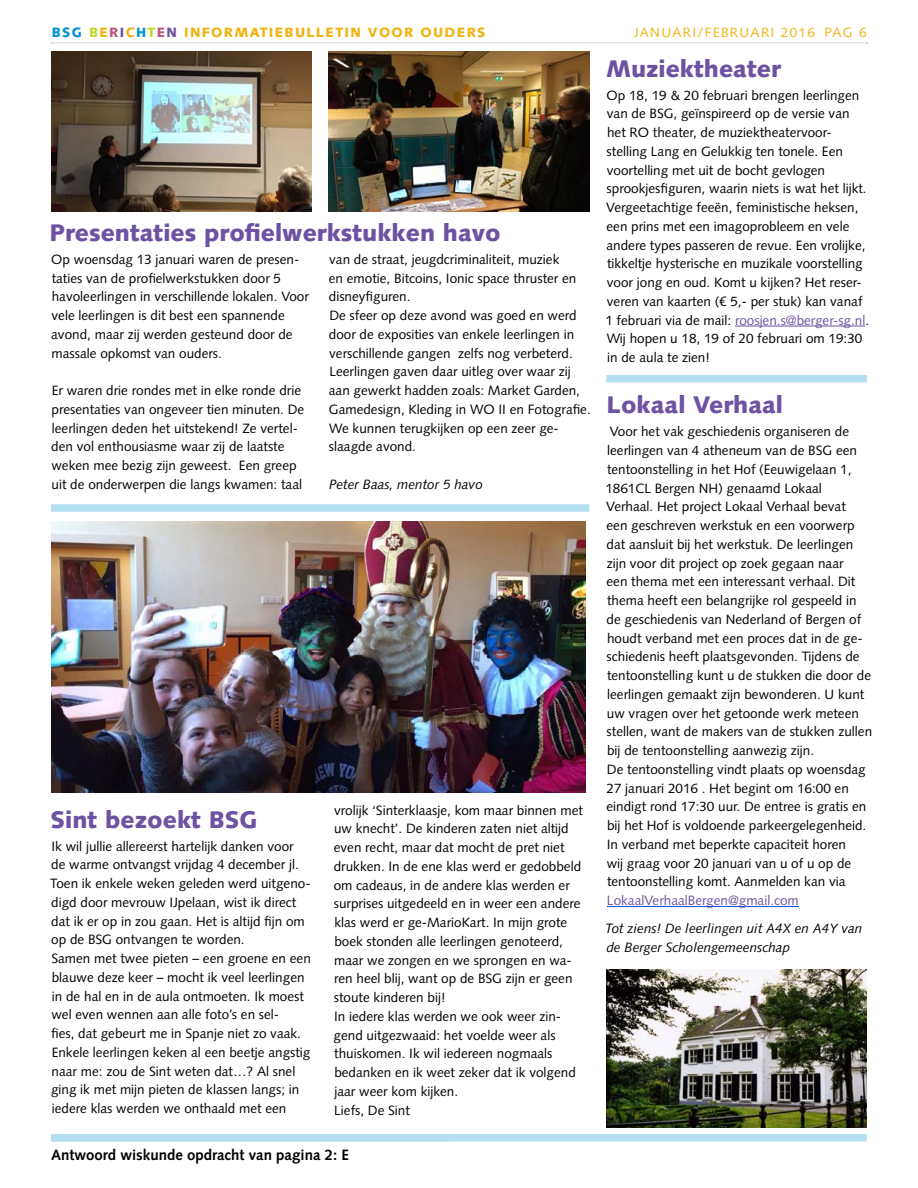
<style>
.page{position:relative;width:918px;height:1188px;background:#fff}
.page>*{position:absolute;margin:0;border:0;box-sizing:border-box;transform-origin:0 0}
.t1{font:900 24px "Syntax LT Std";color:#6d52a2}
.t2{font:700 15px "Syntax LT Std";color:#000}
.t3{font:13.5px/18.8px "Syntax LT Std";color:#000}
.t4{font:italic 13.5px/18.8px "Syntax LT Std";color:#000}
.t5{font:900 13.5px "Syntax LT Std";letter-spacing:.1em;color:#f0b310}
.t6{font:13.5px "Syntax LT Std";color:#6d52a2}
.t7{font:13.5px "Syntax LT Std";letter-spacing:.1em;color:#f0b310}
.s1{color:#0093d0}
.s2{color:#c1d72e}
.s3{color:#ba567b}
.s4{color:#6d52a2}
</style>
<div class="page">
<svg style="left:51px;top:43px;width:817px;height:1px"></svg>
<div style="left:51px;top:1134px;width:816px;height:7px;background:#b3dff1"></div>
<div style="left:51px;top:504px;width:538px;height:8px;background:#b3dff1"></div>
<div style="left:606px;top:375px;width:261px;height:8px;background:#b3dff1"></div>
<img style="left:51px;top:521px;width:535px;height:272px">
<img style="left:51px;top:51px;width:261px;height:160px">
<img style="left:329px;top:51px;width:260px;height:160px">
<hr style="left:735px;top:326px;width:130px;height:1px;background:#6d52a2">
<img style="left:606px;top:969px;width:261px;height:158px">
<hr style="left:607px;top:906px;width:192px;height:1px;background:#084de6">
<p class="t5" style="left:52px;top:24px;width:435px"><span class="s1">BSG</span> <span class="s2">B</span>E<span class="s3">R</span><span class="s4">I</span>C<span class="s1">H</span><span class="s2">T</span><span class="s3">E</span><span class="s4">N</span> INFORMATIEBULLETIN VOOR OUDERS</p>
<p class="t7" style="left:634px;top:24px;width:234px">januari/februari 2016 pag 6</p>
<h1 class="t1" style="left:50px;top:218px;width:453px">Presentaties profielwerkstukken havo</h1>
<p class="t3" style="left:329px;top:250px;width:263px">van de straat, jeugdcriminaliteit, muziek<br>en emotie, Bitcoins, Ionic space thruster en disneyfiguren.<br>De sfeer op deze avond was goed en werd door de exposities van enkele leerlingen in verschillende gangen zelfs nog verbeterd.<br>Leerlingen gaven daar uitleg over waar zij aan gewerkt hadden zoals: Market Garden, Gamedesign, Kleding in WO II en Fotografie.<br>We kunnen terugkijken op een zeer ge&shy;slaagde avond.</p>
<p class="t4" style="left:329px;top:475px;width:155px">Peter Baas, mentor 5 havo</p>
<p class="t3" style="left:51px;top:250px;width:259px">Op woensdag 13 januari waren de presen&shy;taties van de profielwerkstukken door 5 havoleerlingen in verschillende lokalen. Voor vele leerlingen is dit best een spannende avond, maar zij werden gesteund door de massale opkomst van ouders.</p>
<p class="t3" style="left:51px;top:381px;width:255px">Er waren drie rondes met in elke ronde drie presentaties van ongeveer tien minuten. De leerlingen deden het uitstekend! Ze vertel&shy;den vol enthousiasme waar zij de laatste weken mee bezig zijn geweest. Een greep uit de onderwerpen die langs kwamen: taal</p>
<h1 class="t1" style="left:51px;top:805px;width:209px">Sint bezoekt BSG</h1>
<p class="t3" style="left:50px;top:837px;width:262px">I k wil jullie allereerst hartelijk danken voor<br>de warme ontvangst vrijdag 4 december jl.<br>Toen ik enkele weken geleden werd uitgeno&shy;digd door mevrouw IJ pelaan, wist ik direct dat ik er op in zou gaan. Het is altijd fijn om op de BSG ontvangen te worden.<br>Samen met twee pieten – een groene en een blauwe deze keer – mocht ik veel leerlingen in de hal en in de aula ontmoeten. I k moest wel even wennen aan alle foto’s en sel-<br>fies, dat gebeurt me in Spanje niet zo vaak.<br>Enkele leerlingen keken al een beetje angstig naar me: zou de Sint weten dat…? Al snel ging ik met mijn pieten de klassen langs; in iedere klas werden we onthaald met een</p>
<p class="t3" style="left:334px;top:801px;width:251px">vrolijk ‘Sinterklaasje, kom maar binnen met uw knecht’. De kinderen zaten niet altijd even recht, maar dat mocht de pret niet drukken. I n de ene klas werd er gedobbeld om cadeaus, in de andere klas werden er surprises uitgedeeld en in weer een andere klas werd er ge-MarioKart. I n mijn grote boek stonden alle leerlingen genoteerd, maar we zongen en we sprongen en wa&shy;ren heel blij, want op de BSG zijn er geen stoute kinderen bij!<br>I n iedere klas werden we ook weer zin&shy;gend uitgezwaaid: het voelde weer als thuiskomen. I k wil iedereen nogmaals bedanken en ik weet zeker dat ik volgend jaar weer kom kijken.<br>Liefs, De Sint</p>
<p class="t2" style="left:51px;top:1147px;width:299px">Antwoord wiskunde opdracht van pagina 2: E</p>
<h1 class="t1" style="left:606px;top:54px;width:176px">Muziektheater</h1>
<p class="t3" style="left:605px;top:86px;width:265px">Op 18, 19 &amp; 20 februari brengen leerlingen van de BSG, geïnspireerd op de versie van het RO theater, de muziektheatervoor&shy;stelling Lang en Gelukkig ten tonele. Een voortelling met uit de bocht gevlogen sprookjesfiguren, waarin niets is wat het lijkt.<br>Vergeetachtige feeën, feministische heksen, een prins met een imagoprobleem en vele andere types passeren de revue. Een vrolijke, tikkeltje hysterische en muzikale voorstelling voor jong en oud. Komt u kijken? Het reser&shy;veren van kaarten (€ 5,- per stuk) kan vanaf 1 februari via de mail: <span class="s4">roosjen.s@berger-sg.nl</span>.<br>Wij hopen u 18, 19 of 20 februari om 19:30 in de aula te zien!</p>
<h1 class="t1" style="left:606px;top:391px;width:178px">Lokaal Verhaal</h1>
<p class="t3" style="left:605px;top:422px;width:268px;text-indent:4px">Voor het vak geschiedenis organiseren de leerlingen van 4 atheneum van de BSG een tentoonstelling in het Hof (Eeuwigelaan 1, 1861CL Bergen N H) genaamd Lokaal Verhaal. Het project Lokaal Verhaal bevat<br>een geschreven werkstuk en een voorwerp dat aansluit bij het werkstuk. De leerlingen zijn voor dit project op zoek gegaan naar<br>een thema met een interessant verhaal. Dit thema heeft een belangrijke rol gespeeld in de geschiedenis van N ederland of Bergen of houdt verband met een proces dat in de ge&shy;schiedenis heeft plaatsgevonden. Tijdens de tentoonstelling kunt u de stukken die door de leerlingen gemaakt zijn bewonderen. U kunt uw vragen over het getoonde werk meteen stellen, want de makers van de stukken zullen bij de tentoonstelling aanwezig zijn.<br>De tentoonstelling vindt plaats op woensdag 27 januari 2016 . Het begint om 16:00 en eindigt rond 17:30 uur. De entree is gratis en bij het Hof is voldoende parkeergelegenheid.<br>I n verband met beperkte capaciteit horen<br>wij graag voor 20 januari van u of u op de tentoonstelling komt. Aanmelden kan via</p>
<p class="t6" style="left:607px;top:893px;width:193px">LokaalVerhaalBergen@gmail.com</p>
<p class="t4" style="left:605px;top:919px;width:259px">Tot ziens! De leerlingen uit A4X en A4Y van de Berger Scholengemeenschap</p>
</div>
